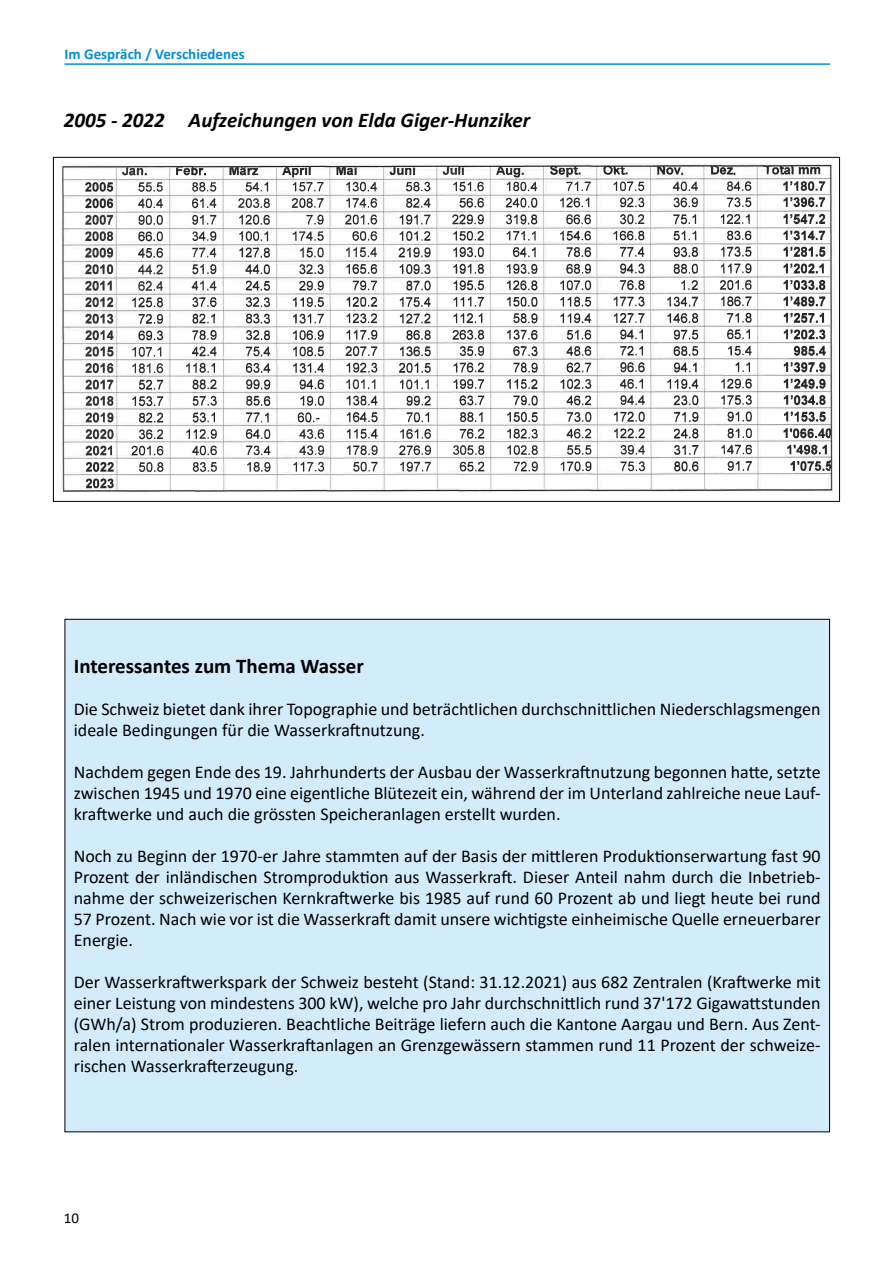
<style>
.page{position:relative;width:893px;height:1263px;background:#fff}
.page>*{position:absolute;margin:0;border:0;box-sizing:border-box;transform-origin:0 0}
.t1{font:italic 700 21px "Calibri";color:#000}
.t2{font:700 21px "Calibri";color:#000}
.t3{font:18px/21px "Calibri";color:#000;text-align:justify}
.t4{font:700 15px "Calibri";color:#0090d7}
.t5{font:15px "Calibri";color:#000}
</style>
<div class="page">
<div style="left:65px;top:619px;width:765px;height:513px;background:#d2ecfc"></div>
<hr style="left:65px;top:63px;width:765px;height:2px;background:#0090d7">
<img style="left:61px;top:162px;width:774px;height:330px">
<img style="left:86px;top:167px;width:743px;height:321px">
<img style="left:86px;top:169px;width:599px;height:286px">
<p class="t4" style="left:65px;top:44px;width:182px">Im Gespräch / Verschiedenes</p>
<p class="t1" style="left:64px;top:105px;width:468px">2005 - 2022 Aufzeichungen von Elda Giger-Hunziker</p>
<p class="t2" style="left:74px;top:651px;width:292px">Interessantes zum Thema Wasser</p>
<p class="t3" style="left:74px;top:698px;width:748px">Die Schweiz bietet dank ihrer Topographie und beträchtlichen durchschnittlichen Niederschlagsmengen ideale Bedingungen für die Wasserkraftnutzung.</p>
<p class="t3" style="left:74px;top:761px;width:748px">Nachdem gegen Ende des 19. Jahrhunderts der Ausbau der Wasserkraftnutzung begonnen hatte, setzte zwischen 1945 und 1970 eine eigentliche Blütezeit ein, während der im Unterland zahlreiche neue Lauf&shy;kraftwerke und auch die grössten Speicheranlagen erstellt wurden.</p>
<p class="t3" style="left:74px;top:845px;width:748px">Noch zu Beginn der 1970-er Jahre stammten auf der Basis der mittleren Produktionserwartung fast 90<br>Prozent der inländischen Stromproduktion aus Wasserkraft. Dieser Anteil nahm durch die Inbetrieb&shy;nahme der schweizerischen Kernkraftwerke bis 1985 auf rund 60 Prozent ab und liegt heute bei rund 57 Prozent. Nach wie vor ist die Wasserkraft damit unsere wichtigste einheimische Quelle erneuerbarer Energie.</p>
<p class="t3" style="left:74px;top:971px;width:748px">Der Wasserkraftwerkspark der Schweiz besteht (Stand: 31.12.2021) aus 682 Zentralen (Kraftwerke mit einer Leistung von mindestens 300 kW), welche pro Jahr durchschnittlich rund 37'172 Gigawattstunden (GWh/a) Strom produzieren. Beachtliche Beiträge liefern auch die Kantone Aargau und Bern. Aus Zent&shy;ralen internationaler Wasserkraftanlagen an Grenzgewässern stammen rund 11 Prozent der schweize&shy;rischen Wasserkrafterzeugung.</p>
<p class="t5" style="left:64px;top:1208px;width:17px">10</p>
</div>
